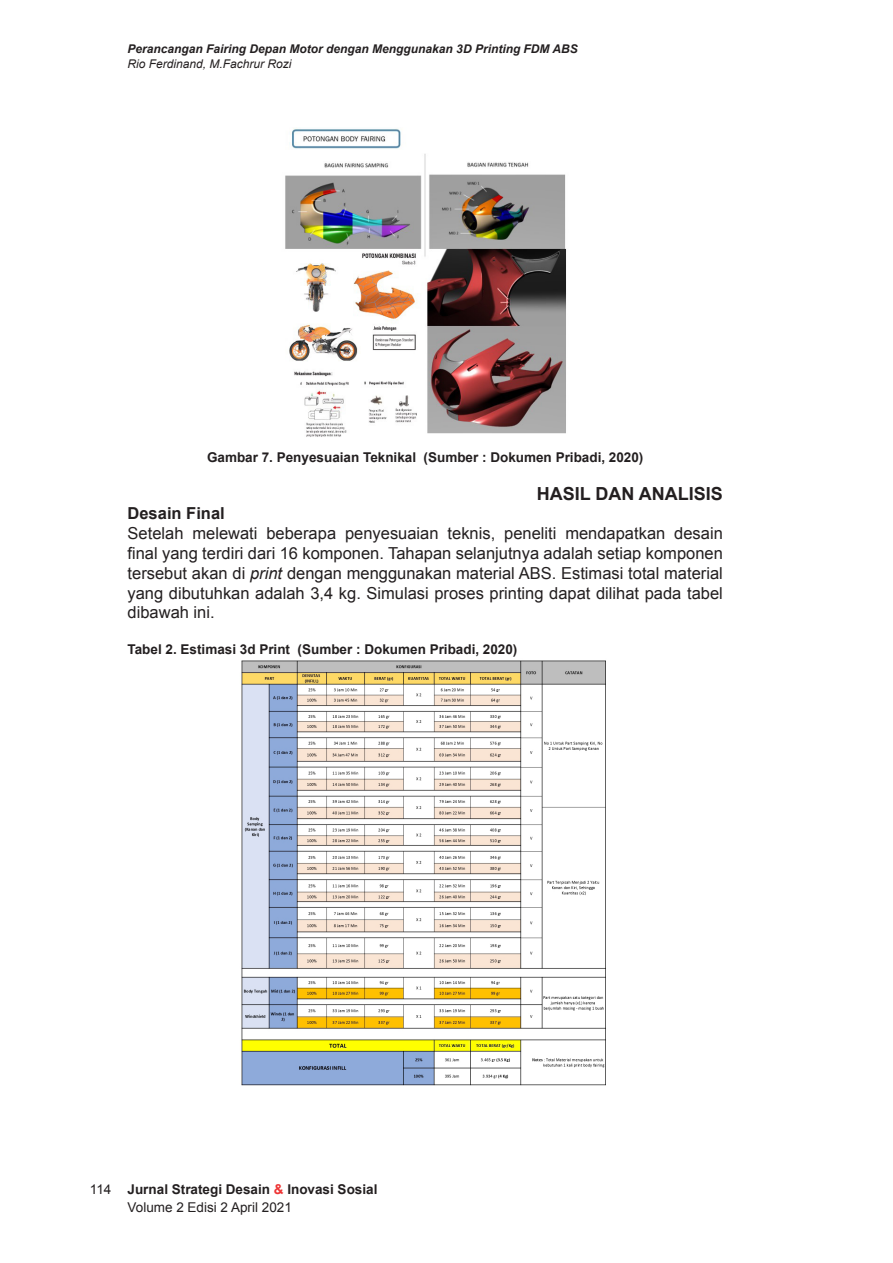
<style>
.page{position:relative;width:893px;height:1263px;background:#fff}
.page>*{position:absolute;margin:0;border:0;box-sizing:border-box;transform-origin:0 0}
.Subhead{font:700 18px "Arial";color:#231f20}
.Body_Text{font:16.5px/19.8px "Arial";color:#231f20;text-align:justify}
.Body_Text-2{font:700 16.5px "Arial";color:#231f20}
.Deskripsi_Gambar{font:700 13.5px/18px "Arial";color:#231f20}
.t1{font:13.5px "Arial";color:#231f20}
.t2{font:italic 700 12px "Arial";color:#231f20}
.t3{font:italic 12px "Arial";color:#231f20}
.s1{font-style:italic}
.s2{color:#ee3434}
.s3{font-weight:400}
</style>
<div class="page">
<img style="left:285px;top:128px;width:281px;height:309px">
<img style="left:241px;top:660px;width:365px;height:426px">
<p class="t2" style="left:128px;top:41px;width:452px">Perancangan Fairing Depan Motor dengan Menggunakan 3D Printing FDM ABS</p>
<p class="t3" style="left:128px;top:56px;width:166px">Rio Ferdinand, M.Fachrur Rozi</p>
<p class="Deskripsi_Gambar" style="left:207px;top:448px;width:438px">Gambar 7. Penyesuaian Teknikal (Sumber : Dokumen Pribadi, 2020)</p>
<p class="Subhead" style="left:537px;top:481px;width:188px">HASIL DAN ANALISIS</p>
<p class="Body_Text-2" style="left:128px;top:503px;width:99px">Desain Final</p>
<p class="Body_Text" style="left:128px;top:524px;width:597px">Setelah melewati beberapa penyesuaian teknis, peneliti mendapatkan desain final yang terdiri dari 16 komponen. Tahapan selanjutnya adalah setiap komponen tersebut akan di <span class="s1">print</span> dengan menggunakan material ABS. Estimasi total material yang dibutuhkan adalah 3,4 kg. Simulasi proses printing dapat dilihat pada tabel dibawah ini.</p>
<p class="Deskripsi_Gambar" style="left:128px;top:641px;width:391px">Tabel 2. Estimasi 3d Print (Sumber : Dokumen Pribadi, 2020)</p>
<p class="t1" style="left:90px;top:1180px;width:23px">114</p>
<p class="Deskripsi_Gambar" style="left:128px;top:1181px;width:251px">Jurnal Strategi Desain <span class="s2">&amp;</span> Inovasi Sosial<br><span class="s3">Volume 2 Edisi 2 April 2021</span></p>
</div>
